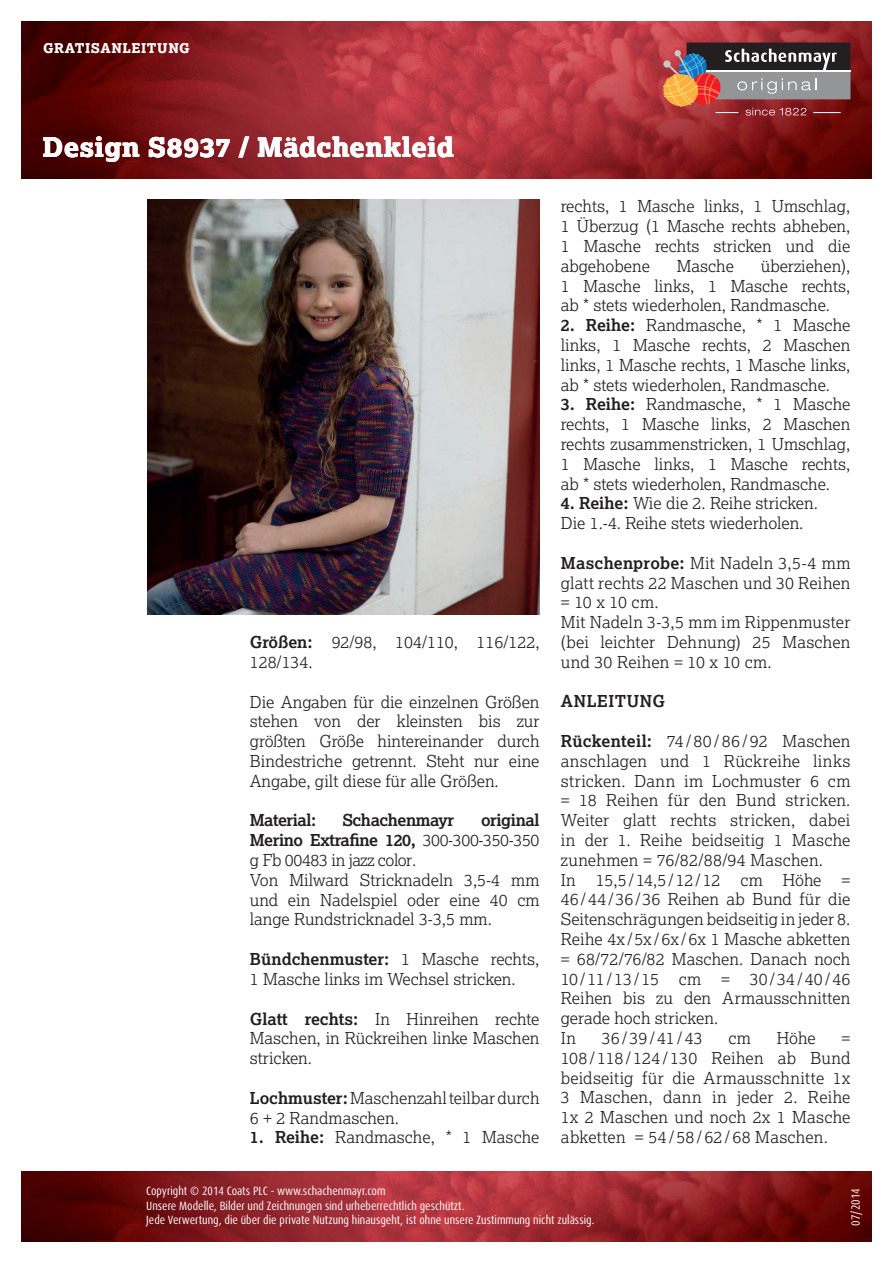
<style>
.page{position:relative;width:893px;height:1263px;background:#fff}
.page>*{position:absolute;margin:0;border:0;box-sizing:border-box;transform-origin:0 0}
.t1{font:800 27px "Lexia";letter-spacing:.015em;color:#fff}
.t2{font:300 16.5px/19.8px "Lexia";color:#231f20}
.t3{font:700 16.5px "Lexia";letter-spacing:-.025em;color:#231f20}
.t4{font:700 16.5px "Lexia";letter-spacing:.04em;color:#231f20}
.t5{font:800 13.5px "Lexia";letter-spacing:.04em;color:#fff}
.t6{font:condensed 12px/14.4px "Dax OT";color:#fff}
.s1{font-weight:700}
</style>
<div class="page">
<img style="left:21px;top:21px;width:851px;height:158px">
<img style="left:21px;top:1172px;width:851px;height:70px">
<img style="left:147px;top:200px;width:392px;height:414px">
<div style="left:686px;top:43px;width:164px;height:27px;background:#231f20"></div>
<div style="left:686px;top:72px;width:164px;height:27px;background:#939598"></div>
<hr style="left:686px;top:70px;width:164px;height:2px;background:#fff">
<svg style="left:662px;top:49px;width:179px;height:67px"></svg>
<p class="t5" style="left:43px;top:39px;width:148px">GRATISANLEITUNG</p>
<h1 class="t1" style="left:43px;top:130px;width:413px">Design S8937 / Mädchenkleid</h1>
<p class="t2" style="left:250px;top:632px;width:291px"><span class="s1">Größen:</span> 92/98, 104/110, 116/122,<br>128/134.</p>
<p class="t2" style="left:250px;top:691px;width:291px;text-align:justify">Die Angaben für die einzelnen Größen stehen von der kleinsten bis zur größten Größe hintereinander durch Bindestriche getrennt. Steht nur eine Angabe, gilt diese für alle Größen.</p>
<p class="t3" style="left:250px;top:810px;width:68px">Material:</p>
<p class="t3" style="left:342px;top:810px;width:113px">Schachenmayr</p>
<p class="t2" style="left:250px;top:810px;width:291px;text-indent:231px"><span class="s1">original<br>Merino Extrafine 120,</span> 300-300-350-350 g Fb 00483 in jazz color.<br>Von Milward Stricknadeln 3,5-4 mm und ein Nadelspiel oder eine 40 cm lange Rundstricknadel 3-3,5 mm.</p>
<p class="t2" style="left:250px;top:949px;width:291px"><span class="s1">Bündchenmuster:</span> 1 Masche rechts,<br>1 Masche links im Wechsel stricken.</p>
<p class="t2" style="left:250px;top:1008px;width:291px;text-align:justify"><span class="s1">Glatt rechts:</span> In Hinreihen rechte Maschen, in Rückreihen linke Maschen stricken.</p>
<p class="t2" style="left:250px;top:1087px;width:291px"><span class="s1">Lochmuster:</span> Maschenzahl teilbar durch<br>6 + 2 Randmaschen.</p>
<p class="t2" style="left:250px;top:1127px;width:291px"><span class="s1">1. Reihe:</span> Randmasche, * 1 Masche</p>
<p class="t2" style="left:561px;top:196px;width:291px;text-align:justify">rechts, 1 Masche links, 1 Umschlag, 1 Überzug (1 Masche rechts abheben, 1 Masche rechts stricken und die abgehobene</p>
<p class="t2" style="left:561px;top:255px;width:291px;text-align:justify;text-indent:200px">überziehen), 1 Masche links, 1 Masche rechts, ab * stets wiederholen, Randmasche.</p>
<p class="t2" style="left:561px;top:315px;width:291px;text-align:justify"><span class="s1">2. Reihe:</span> Randmasche, * 1 Masche links, 1 Masche rechts, 2 Maschen links, 1 Masche rechts, 1 Masche links, ab * stets wiederholen, Randmasche.</p>
<p class="t2" style="left:561px;top:394px;width:291px;text-align:justify"><span class="s1">3. Reihe:</span> Randmasche, * 1 Masche rechts, 1 Masche links, 2 Maschen rechts zusammenstricken, 1 Umschlag, 1 Masche links, 1 Masche rechts, ab * stets wiederholen, Randmasche.</p>
<p class="t2" style="left:561px;top:493px;width:259px"><span class="s1">4. Reihe:</span> Wie die 2. Reihe stricken.<br>Die 1.-4. Reihe stets wiederholen.</p>
<p class="t2" style="left:561px;top:552px;width:291px"><span class="s1">Maschenprobe:</span> Mit Nadeln 3,5-4 mm glatt rechts 22 Maschen und 30 Reihen = 10 x 10 cm.<br>Mit Nadeln 3-3,5 mm im Rippenmuster (bei leichter Dehnung) 25 Maschen und 30 Reihen = 10 x 10 cm.</p>
<p class="t4" style="left:561px;top:691px;width:106px">ANLEITUNG</p>
<p class="t2" style="left:561px;top:731px;width:291px"><span class="s1">Rückenteil:</span> 74 / 80 / 86 / 92 Maschen anschlagen und 1 Rückreihe links stricken. Dann im Lochmuster 6 cm = 18 Reihen für den Bund stricken.<br>Weiter glatt rechts stricken, dabei in der 1. Reihe beidseitig 1 Masche zunehmen = 76/82/88/94 Maschen.<br>In 15,5/14,5/12/12 cm Höhe =<br>46/44/36/36 Reihen ab Bund für die<br>Seitenschrägungen beidseitig in jeder 8.<br>Reihe 4x /5x /6x /6x 1 Masche abketten = 68/72/76/82 Maschen. Danach noch<br>10/11/13/15 cm = 30/34/40/46<br>Reihen bis zu den Armausschnitten gerade hoch stricken.<br>In</p>
<p class="t2" style="left:677px;top:255px;width:59px">Masche</p>
<p class="t2" style="left:602px;top:1028px;width:103px">36/39/41/43</p>
<p class="t2" style="left:729px;top:1028px;width:24px">cm</p>
<p class="t2" style="left:777px;top:1028px;width:41px">Höhe</p>
<p class="t2" style="left:561px;top:1028px;width:291px;text-align:justify;text-indent:281px">= 108 / 118 / 124 / 130 Reihen ab Bund beidseitig für die Armausschnitte 1x 3 Maschen, dann in jeder 2. Reihe 1x 2 Maschen und noch 2x 1 Masche abketten = 54 / 58 / 62 / 68 Maschen.</p>
<p class="t6" style="left:146px;top:1184px;width:450px">Copyright © 2014 Coats PLC - www.schachenmayr.com<br>Unsere Modelle, Bilder und Zeichnungen sind urheberrechtlich geschützt.<br>Jede Verwertung, die über die private Nutzung hinausgeht, ist ohne unsere Zustimmung nicht zulässig.</p>
<p class="t6" style="left:849px;top:1225px;width:39px;rotate:-90deg">07/2014</p>
</div>
